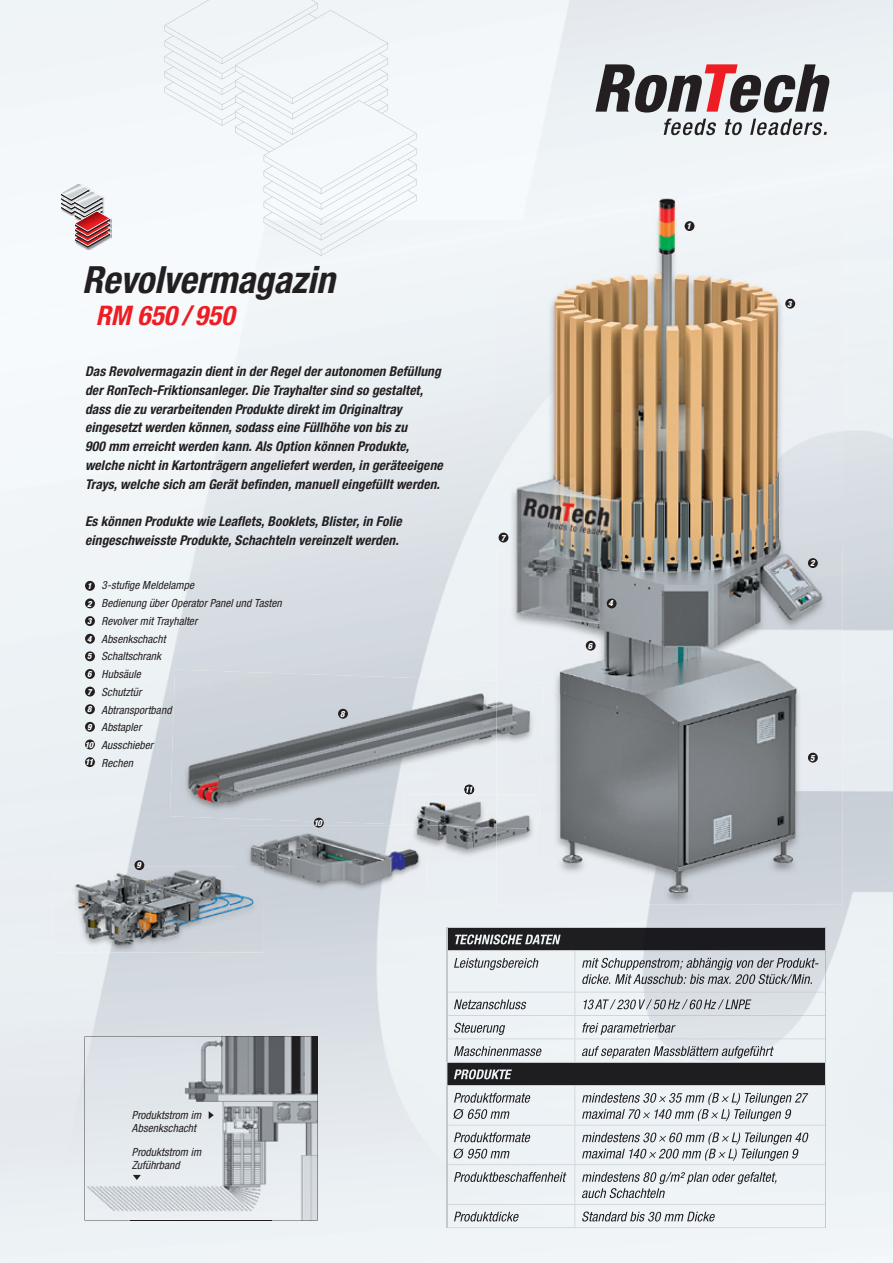
<style>
.page{position:relative;width:893px;height:1263px;background:#fff}
.page>*{position:absolute;margin:0;border:0;box-sizing:border-box;transform-origin:0 0}
.t1{font:italic 700 condensed 37.5px "Helvetica Neue";letter-spacing:-.005em;color:#231f20}
.t2{font:italic 700 condensed 27px "Helvetica Neue";letter-spacing:.01em;color:#ee1d23}
.t3{font:italic 700 condensed 13.5px/18.8px "Helvetica Neue";letter-spacing:.01em;color:#231f20}
.t4{font:italic condensed 11.25px/17.7px "Helvetica Neue";letter-spacing:.005em;color:#231f20}
.t5{font:italic 800 condensed 8.55px/17.5px "Helvetica Neue";color:#fff}
</style>
<div class="page">
<img style="left:0;top:0;width:893px;height:1263px">
<svg style="left:595px;top:64px;width:234px;height:71px;background:#a39c9f"></svg>
<div style="left:85px;top:581px;width:10px;height:10px;background:#231f20;border-radius:50%"></div>
<div style="left:85px;top:598px;width:10px;height:10px;background:#231f20;border-radius:50%"></div>
<div style="left:85px;top:616px;width:10px;height:10px;background:#231f20;border-radius:50%"></div>
<div style="left:85px;top:634px;width:10px;height:10px;background:#231f20;border-radius:50%"></div>
<div style="left:85px;top:651px;width:10px;height:10px;background:#231f20;border-radius:50%"></div>
<div style="left:85px;top:669px;width:10px;height:10px;background:#231f20;border-radius:50%"></div>
<div style="left:85px;top:687px;width:10px;height:9px;background:#231f20;border-radius:50%"></div>
<div style="left:85px;top:704px;width:10px;height:10px;background:#231f20;border-radius:50%"></div>
<div style="left:85px;top:722px;width:10px;height:10px;background:#231f20;border-radius:50%"></div>
<div style="left:85px;top:739px;width:10px;height:10px;background:#231f20;border-radius:50%"></div>
<div style="left:85px;top:757px;width:10px;height:10px;background:#231f20;border-radius:50%"></div>
<img style="left:170px;top:669px;width:326px;height:155px">
<svg style="left:464px;top:784px;width:10px;height:10px"></svg>
<img style="left:53px;top:867px;width:210px;height:85px">
<img style="left:236px;top:826px;width:191px;height:67px">
<img style="left:236px;top:867px;width:27px;height:26px">
<img style="left:427px;top:828px;width:69px;height:31px">
<img style="left:403px;top:794px;width:93px;height:34px">
<img style="left:403px;top:826px;width:24px;height:33px">
<img style="left:496px;top:189px;width:346px;height:716px">
<img style="left:496px;top:681px;width:48px;height:148px">
<img style="left:496px;top:794px;width:41px;height:65px">
<div style="left:499px;top:533px;width:9px;height:9px;background:#231f20;border-radius:50%"></div>
<div style="left:338px;top:709px;width:10px;height:10px;background:#231f20;border-radius:50%"></div>
<div style="left:134px;top:860px;width:10px;height:10px;background:#231f20;border-radius:50%"></div>
<div style="left:314px;top:818px;width:10px;height:10px;background:#231f20;border-radius:50%"></div>
<div style="left:685px;top:221px;width:9px;height:10px;background:#231f20;border-radius:50%"></div>
<div style="left:808px;top:558px;width:10px;height:10px;background:#231f20;border-radius:50%"></div>
<div style="left:785px;top:299px;width:10px;height:10px;background:#231f20;border-radius:50%"></div>
<div style="left:607px;top:598px;width:10px;height:10px;background:#231f20;border-radius:50%"></div>
<div style="left:808px;top:753px;width:10px;height:9px;background:#231f20;border-radius:50%"></div>
<div style="left:586px;top:641px;width:10px;height:10px;background:#231f20;border-radius:50%"></div>
<img style="left:165px;top:0;width:252px;height:256px">
<img style="left:84px;top:1036px;width:234px;height:184px">
<img style="left:85px;top:1037px;width:233px;height:46px">
<img style="left:85px;top:1082px;width:46px;height:138px">
<img style="left:271px;top:1082px;width:47px;height:138px">
<img style="left:131px;top:1220px;width:140px;height:1px">
<svg style="left:209px;top:1111px;width:5px;height:8px"></svg>
<svg style="left:133px;top:1175px;width:8px;height:5px"></svg>
<img style="left:60px;top:183px;width:52px;height:67px">
<svg style="left:61px;top:183px;width:49px;height:65px"></svg>
<img style="left:446px;top:927px;width:380px;height:159px">
<img style="left:574px;top:951px;width:1px;height:41px">
<img style="left:447px;top:992px;width:378px;height:1px">
<img style="left:447px;top:1015px;width:378px;height:1px">
<img style="left:447px;top:1038px;width:378px;height:1px">
<svg style="left:574px;top:992px;width:1px;height:70px"></svg>
<img style="left:574px;top:1086px;width:1px;height:118px">
<img style="left:446px;top:1204px;width:380px;height:1px">
<svg style="left:574px;top:1205px;width:1px;height:22px"></svg>
<img style="left:446px;top:1086px;width:1px;height:118px">
<img style="left:825px;top:1086px;width:1px;height:118px">
<img style="left:446px;top:1125px;width:380px;height:1px">
<img style="left:446px;top:1164px;width:380px;height:1px">
<img style="left:446px;top:951px;width:1px;height:41px">
<img style="left:825px;top:951px;width:1px;height:41px">
<svg style="left:446px;top:1205px;width:1px;height:22px"></svg>
<svg style="left:825px;top:1205px;width:1px;height:22px"></svg>
<img style="left:446px;top:1227px;width:380px;height:1px">
<img style="left:447px;top:1062px;width:378px;height:1px">
<svg style="left:446px;top:992px;width:1px;height:93px"></svg>
<svg style="left:825px;top:992px;width:1px;height:93px"></svg>
<svg style="left:446px;top:928px;width:1px;height:22px"></svg>
<svg style="left:825px;top:928px;width:1px;height:22px"></svg>
<img style="left:446px;top:950px;width:380px;height:1px">
<img style="left:455px;top:934px;width:106px;height:10px">
<img style="left:454px;top:958px;width:84px;height:12px">
<img style="left:582px;top:958px;width:237px;height:12px">
<img style="left:582px;top:974px;width:230px;height:10px">
<img style="left:454px;top:999px;width:72px;height:10px">
<img style="left:584px;top:999px;width:167px;height:10px">
<img style="left:454px;top:1023px;width:51px;height:12px">
<img style="left:582px;top:1023px;width:94px;height:12px">
<img style="left:454px;top:1046px;width:87px;height:10px">
<img style="left:582px;top:1046px;width:192px;height:12px">
<img style="left:454px;top:1069px;width:58px;height:10px">
<img style="left:454px;top:1093px;width:76px;height:10px">
<img style="left:464px;top:1109px;width:45px;height:10px">
<svg style="left:453px;top:1109px;width:11px;height:10px"></svg>
<img style="left:582px;top:1093px;width:226px;height:12px">
<img style="left:582px;top:1109px;width:209px;height:12px">
<img style="left:454px;top:1132px;width:76px;height:10px">
<img style="left:464px;top:1149px;width:45px;height:9px">
<svg style="left:453px;top:1148px;width:11px;height:11px"></svg>
<img style="left:582px;top:1132px;width:226px;height:12px">
<img style="left:582px;top:1149px;width:64px;height:9px">
<svg style="left:649px;top:1152px;width:7px;height:6px"></svg>
<img style="left:659px;top:1149px;width:42px;height:9px">
<svg style="left:705px;top:1149px;width:20px;height:12px"></svg>
<img style="left:728px;top:1149px;width:70px;height:12px">
<img style="left:454px;top:1172px;width:113px;height:10px">
<img style="left:582px;top:1172px;width:195px;height:12px">
<img style="left:582px;top:1188px;width:83px;height:10px">
<img style="left:454px;top:1212px;width:65px;height:9px">
<img style="left:582px;top:1211px;width:133px;height:10px">
<h1 class="t1" style="left:82px;top:257px;width:254px">Revolvermagazin</h1>
<h2 class="t2" style="left:96px;top:299px;width:140px">RM 650 / 950</h2>
<p class="t3" style="left:85px;top:362px;width:359px">Das Revolvermagazin dient in der Regel der autonomen Befüllung der RonTech-Friktionsanleger. Die Trayhalter sind so gestaltet, dass die zu verarbeitenden Produkte direkt im Originaltray eingesetzt werden können, sodass eine Füllhöhe von bis zu<br>900 mm erreicht werden kann. Als Option können Produkte, welche nicht in Kartonträgern angeliefert werden, in geräteeigene Trays, welche sich am Gerät befinden, manuell eingefüllt werden.</p>
<p class="t3" style="left:85px;top:512px;width:318px">Es können Produkte wie Leaflets, Booklets, Blister, in Folie eingeschweisste Produkte, Schachteln vereinzelt werden.</p>
<p class="t4" style="left:101px;top:576px;width:182px">3-stufige Meldelampe<br>Bedienung über Operator Panel und Tasten<br>Revolver mit Trayhalter<br>Absenkschacht<br>Schaltschrank<br>Hubsäule<br>Schutztür<br>Abtransportband<br>Abstapler<br>Ausschieber<br>Rechen</p>
<p class="t5" style="left:85px;top:577px;width:10px">1<br>2<br>3<br>4<br>5<br>6<br>7<br>8<br>9<br>10<br>11</p>
<p class="t5" style="left:137px;top:856px;width:6px">9</p>
<p class="t5" style="left:340px;top:705px;width:6px">8</p>
<p class="t5" style="left:314px;top:814px;width:10px">10</p>
<p class="t5" style="left:501px;top:529px;width:6px">7</p>
<p class="t5" style="left:686px;top:217px;width:6px">1</p>
<p class="t5" style="left:588px;top:637px;width:6px">6</p>
<p class="t5" style="left:608px;top:594px;width:6px">4</p>
<p class="t5" style="left:787px;top:295px;width:6px">3</p>
<p class="t5" style="left:810px;top:554px;width:6px">2</p>
<p class="t5" style="left:810px;top:749px;width:6px">5</p>
<p class="t4" style="left:132px;top:1108px;width:71px;line-height:13.2px">Produktstrom im<br>Absenkschacht</p>
<p class="t4" style="left:132px;top:1145px;width:71px;line-height:13.2px">Produktstrom im<br>Zuführband</p>
</div>
